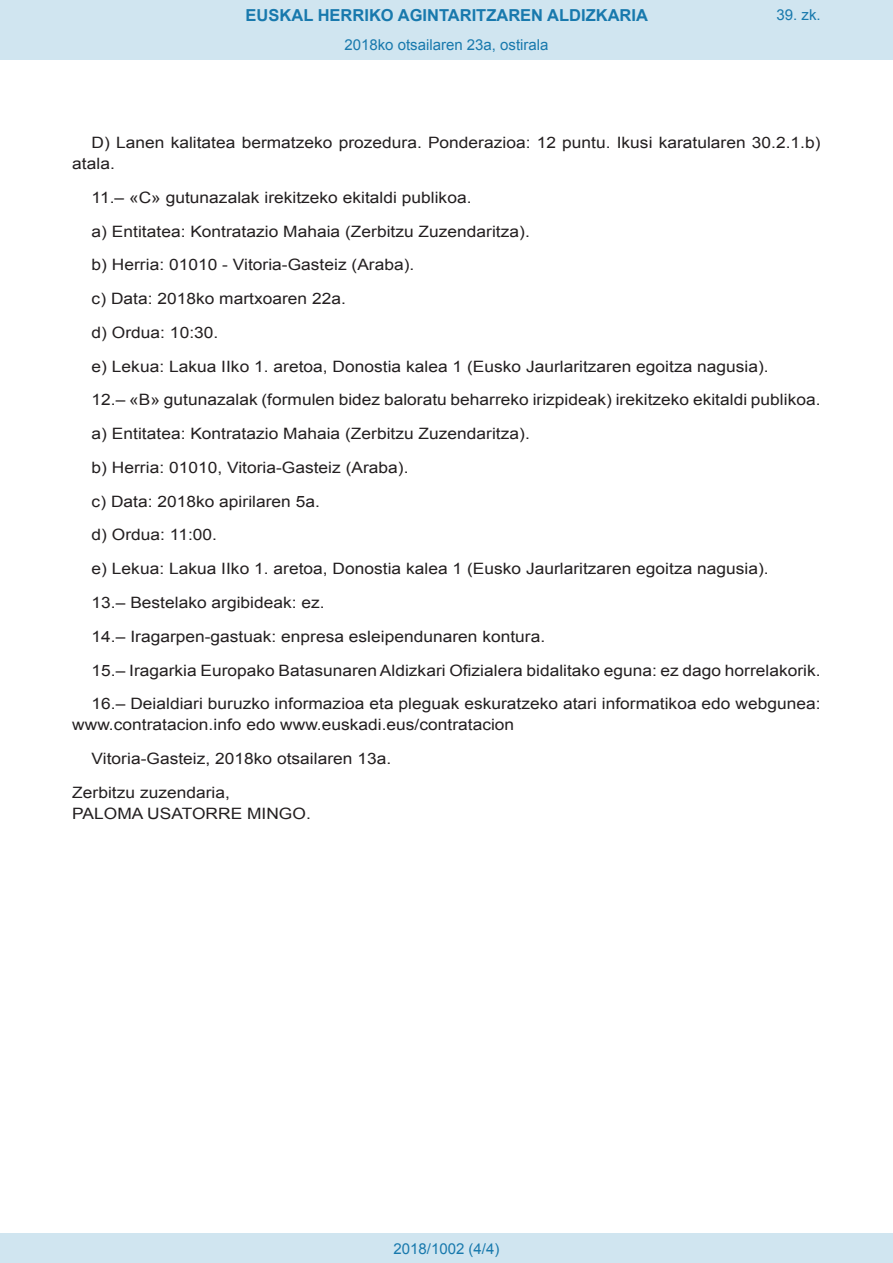
<style>
.page{position:relative;width:893px;height:1263px;background:#fff}
.page>*{position:absolute;margin:0;border:0;box-sizing:border-box;transform-origin:0 0}
.t1{font:700 16.5px "Arial";color:#1879ad}
.BOPVDetalle{font:15.6px/21px "Arial";color:#231f20;scale:1.11 1}
.BOPVFirmaLugFec{font:15.6px "Arial";color:#231f20;scale:1.11 1}
.BOPVFirmaNombre{font:15.6px "Arial";color:#231f20;scale:1.11 1}
.BOPVFirmaPuesto{font:15.6px "Arial";color:#231f20;scale:1.11 1}
.Paginacion_Centro{font:15px "Arial";color:#1879ad}
</style>
<div class="page">
<div style="left:0;top:0;width:893px;height:60px;background:#d0e5f0"></div>
<div style="left:0;top:1233px;width:893px;height:30px;background:#d0e5f0"></div>
<p class="t1" style="left:246px;top:4px;width:404px">EUSKAL HERRIKO AGINTARITZAREN ALDIZKARIA</p>
<p class="Paginacion_Centro" style="left:344px;top:35px;width:206px">2018ko otsailaren 23a, ostirala</p>
<p class="Paginacion_Centro" style="left:776px;top:5px;width:46px">39. zk.</p>
<p class="BOPVDetalle" style="left:72px;top:132px;width:676px;text-indent:19px">D) Lanen kalitatea bermatzeko prozedura. Ponderazioa: 12 puntu. Ikusi karatularen 30.2.1.b) atala.</p>
<p class="BOPVDetalle" style="left:92px;top:187px;width:344px">11.– «C» gutunazalak irekitzeko ekitaldi publikoa.</p>
<p class="BOPVDetalle" style="left:92px;top:221px;width:396px">a) Entitatea: Kontratazio Mahaia (Zerbitzu Zuzendaritza).</p>
<p class="BOPVDetalle" style="left:92px;top:255px;width:292px">b) Herria: 01010 - Vitoria-Gasteiz (Araba).</p>
<p class="BOPVDetalle" style="left:92px;top:288px;width:231px">c) Data: 2018ko martxoaren 22a.</p>
<p class="BOPVDetalle" style="left:92px;top:322px;width:116px">d) Ordua: 10:30.</p>
<p class="BOPVDetalle" style="left:92px;top:356px;width:611px">e) Lekua: Lakua IIko 1. aretoa, Donostia kalea 1 (Eusko Jaurlaritzaren egoitza nagusia).</p>
<p class="BOPVDetalle" style="left:92px;top:390px;width:658px">12.– «B» gutunazalak (formulen bidez baloratu beharreko irizpideak) irekitzeko ekitaldi publikoa.</p>
<p class="BOPVDetalle" style="left:92px;top:423px;width:396px">a) Entitatea: Kontratazio Mahaia (Zerbitzu Zuzendaritza).</p>
<p class="BOPVDetalle" style="left:92px;top:457px;width:287px">b) Herria: 01010, Vitoria-Gasteiz (Araba).</p>
<p class="BOPVDetalle" style="left:92px;top:491px;width:207px">c) Data: 2018ko apirilaren 5a.</p>
<p class="BOPVDetalle" style="left:92px;top:525px;width:114px">d) Ordua: 11:00.</p>
<p class="BOPVDetalle" style="left:92px;top:558px;width:611px">e) Lekua: Lakua IIko 1. aretoa, Donostia kalea 1 (Eusko Jaurlaritzaren egoitza nagusia).</p>
<p class="BOPVDetalle" style="left:92px;top:592px;width:211px">13.– Bestelako argibideak: ez.</p>
<p class="BOPVDetalle" style="left:92px;top:626px;width:410px">14.– Iragarpen-gastuak: enpresa esleipendunaren kontura.</p>
<p class="BOPVDetalle" style="left:92px;top:660px;width:658px">15.– Iragarkia Europako Batasunaren Aldizkari Ofizialera bidalitako eguna: ez dago horrelakorik.</p>
<p class="BOPVDetalle" style="left:72px;top:693px;width:676px;text-indent:19px">16.– Deialdiari buruzko informazioa eta pleguak eskuratzeko atari informatikoa edo webgunea: www.contratacion.info edo www.euskadi.eus/contratacion</p>
<p class="BOPVFirmaLugFec" style="left:92px;top:748px;width:271px">Vitoria-Gasteiz, 2018ko otsailaren 13a.</p>
<p class="BOPVFirmaPuesto" style="left:72px;top:782px;width:143px">Zerbitzu zuzendaria,</p>
<p class="BOPVFirmaNombre" style="left:72px;top:803px;width:216px">PALOMA USATORRE MINGO.</p>
<p class="Paginacion_Centro" style="left:393px;top:1238px;width:107px">2018/1002 (4/4)</p>
</div>
